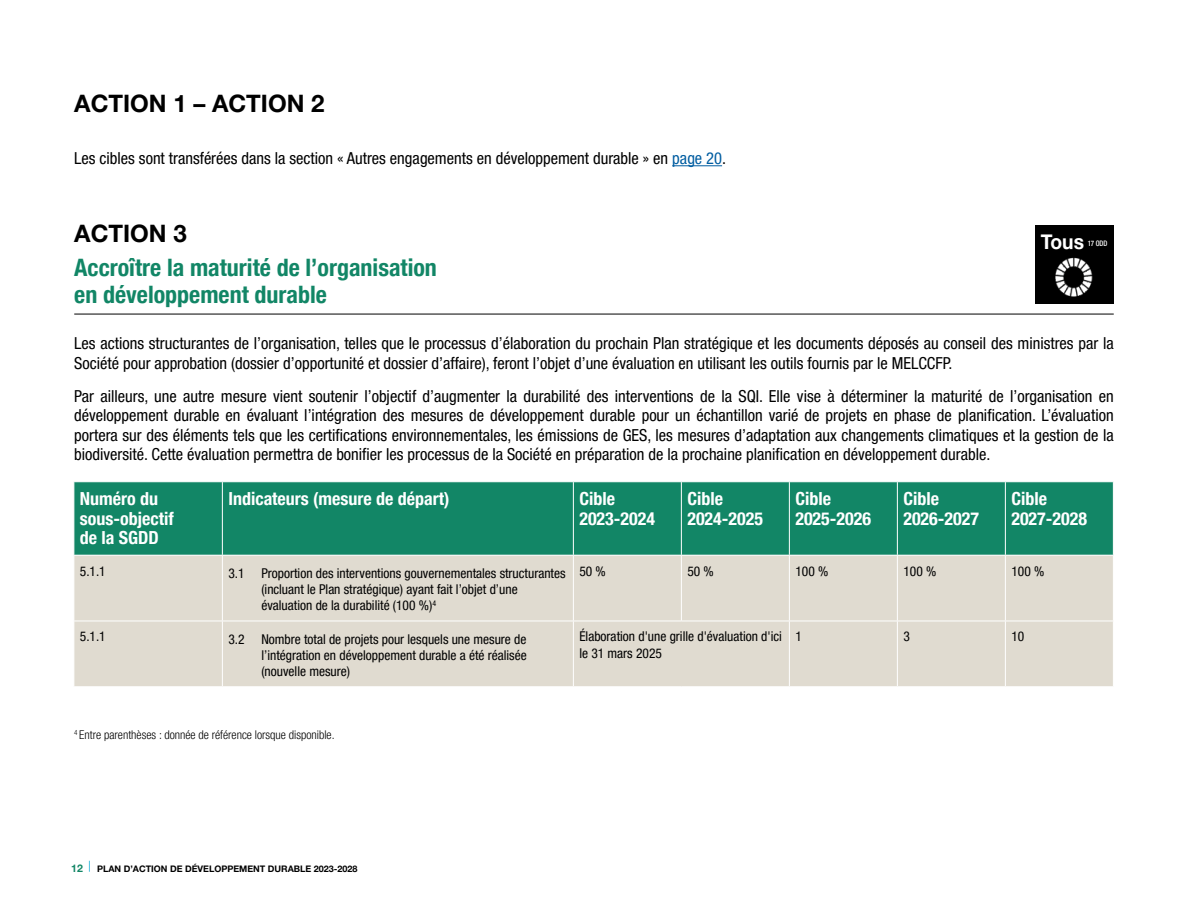
<style>
.page{position:relative;width:1188px;height:918px;background:#fff}
.page>*{position:absolute;margin:0;border:0;box-sizing:border-box;transform-origin:0 0}
.t1{font:700 condensed 24px/33.8px "Helvetica Neue LT Pro";color:#128666}
.t2{font:700 24px "Helvetica Neue LT Pro";color:#000}
.t3{font:700 20.7px "Helvetica Neue";color:#fff;scale:.93 1}
.t4{font:700 condensed 18px/19.5px "Helvetica Neue LT Pro";color:#fff}
.t5{font:condensed 16.5px/19.5px "Helvetica Neue LT Pro";color:#000}
.t6{font:condensed 13.5px/16.2px "Helvetica Neue LT Pro";color:#000}
.t7{font:300 condensed 12px "Helvetica Neue LT Pro";color:#000}
.t8{font:700 10.5px "Helvetica Neue LT Pro";color:#128666}
.t9{font:700 9px "Helvetica Neue LT Pro";color:#000}
.t10{font:500 condensed 7.5px "Helvetica Neue LT Pro";color:#fff;scale:.93 1}
.s1{color:#005da1}
.s2{font-stretch:normal;color:#000}
</style>
<div class="page">
<hr style="left:672px;top:165px;width:50px;height:1px;background:#005da1">
<hr style="left:74px;top:314px;width:1040px;height:1px;background:#000">
<div style="left:1035px;top:225px;width:79px;height:78px;background:#000"></div>
<img style="left:1055px;top:257px;width:38px;height:40px">
<div style="left:75px;top:482px;width:1038px;height:73px;background:#128666"></div>
<div style="left:75px;top:556px;width:1038px;height:130px;background:#e0dbd0"></div>
<hr style="left:222px;top:482px;width:1px;height:73px;background:#fff">
<hr style="left:573px;top:482px;width:1px;height:73px;background:#fff">
<hr style="left:681px;top:482px;width:1px;height:73px;background:#fff">
<hr style="left:789px;top:482px;width:1px;height:73px;background:#fff">
<hr style="left:897px;top:482px;width:1px;height:73px;background:#fff">
<hr style="left:1005px;top:482px;width:1px;height:73px;background:#fff">
<hr style="left:222px;top:556px;width:1px;height:65px;background:#fff">
<hr style="left:573px;top:556px;width:1px;height:65px;background:#fff">
<hr style="left:681px;top:556px;width:1px;height:65px;background:#fff">
<hr style="left:789px;top:556px;width:1px;height:65px;background:#fff">
<hr style="left:897px;top:556px;width:1px;height:65px;background:#fff">
<hr style="left:1005px;top:556px;width:1px;height:65px;background:#fff">
<hr style="left:74px;top:621px;width:148px;height:1px;background:#fff">
<hr style="left:222px;top:621px;width:351px;height:1px;background:#fff">
<hr style="left:222px;top:621px;width:1px;height:65px;background:#fff">
<hr style="left:573px;top:621px;width:108px;height:1px;background:#fff">
<hr style="left:573px;top:621px;width:1px;height:65px;background:#fff">
<hr style="left:681px;top:621px;width:108px;height:1px;background:#fff">
<hr style="left:789px;top:621px;width:108px;height:1px;background:#fff">
<hr style="left:789px;top:621px;width:1px;height:65px;background:#fff">
<hr style="left:897px;top:621px;width:108px;height:1px;background:#fff">
<hr style="left:897px;top:621px;width:1px;height:65px;background:#fff">
<hr style="left:1005px;top:621px;width:109px;height:1px;background:#fff">
<hr style="left:1005px;top:621px;width:1px;height:65px;background:#fff">
<h3 class="t2" style="left:74px;top:88px;width:252px">ACTION 1 – ACTION 2</h3>
<p class="t5" style="left:74px;top:148px;width:653px">Les cibles sont transférées dans la section « Autres engagements en développement durable » en <span class="s1">page 20</span>.</p>
<h3 class="t1" style="left:74px;top:217px;width:364px"><span class="s2">ACTION 3<br></span>Accroître la maturité de l’organisation</h3>
<h3 class="t1" style="left:74px;top:278px;width:254px">en développement durable</h3>
<p class="t5" style="left:74px;top:334px;width:1041px">Les actions structurantes de l’organisation, telles que le processus d’élaboration du prochain Plan stratégique et les documents déposés au conseil des ministres par la<br>Société pour approbation (dossier d’opportunité et dossier d’affaire), feront l’objet d’une évaluation en utilisant les outils fournis par le MELCCFP.</p>
<p class="t5" style="left:74px;top:386px;width:1041px;text-align:justify">Par ailleurs, une autre mesure vient soutenir l’objectif d’augmenter la durabilité des interventions de la SQI. Elle vise à déterminer la maturité de l’organisation en développement durable en évaluant l’intégration des mesures de développement durable pour un échantillon varié de projets en phase de planification. L’évaluation portera sur des éléments tels que les certifications environnementales, les émissions de GES, les mesures d’adaptation aux changements climatiques et la gestion de la biodiversité. Cette évaluation permettra de bonifier les processus de la Société en préparation de la prochaine planification en développement durable.</p>
<p class="t3" style="left:1041px;top:225px;width:48px">Tous</p>
<p class="t10" style="left:1088px;top:239px;width:23px">17 ODD</p>
<p class="t4" style="left:80px;top:489px;width:95px">Numéro du sous-objectif de la SGDD</p>
<p class="t4" style="left:228px;top:489px;width:223px">Indicateurs (mesure de départ)</p>
<p class="t4" style="left:579px;top:489px;width:77px">Cible<br>2023-2024</p>
<p class="t4" style="left:687px;top:489px;width:77px">Cible<br>2024-2025</p>
<p class="t4" style="left:795px;top:489px;width:77px">Cible<br>2025-2026</p>
<p class="t4" style="left:903px;top:489px;width:77px">Cible<br>2026-2027</p>
<p class="t4" style="left:1011px;top:489px;width:77px">Cible<br>2027-2028</p>
<p class="t6" style="left:80px;top:563px;width:27px">5.1.1</p>
<p class="t6" style="left:261px;top:565px;width:306px;text-indent:-33px">3.1 Proportion des interventions gouvernementales structurantes (incluant le Plan stratégique) ayant fait l’objet d’une évaluation de la durabilité (100 %)<sup>4</sup></p>
<p class="t6" style="left:579px;top:563px;width:28px">50 %</p>
<p class="t6" style="left:687px;top:563px;width:28px">50 %</p>
<p class="t6" style="left:795px;top:563px;width:34px">100 %</p>
<p class="t6" style="left:903px;top:563px;width:34px">100 %</p>
<p class="t6" style="left:1011px;top:563px;width:34px">100 %</p>
<p class="t6" style="left:80px;top:628px;width:27px">5.1.1</p>
<p class="t6" style="left:261px;top:631px;width:267px;text-align:justify;text-indent:-33px">3.2 Nombre total de projets pour lesquels une mesure de l’intégration en développement durable a été réalisée (nouvelle mesure)</p>
<p class="t6" style="left:579px;top:628px;width:204px">Élaboration d'une grille d'évaluation d'ici le 31 mars 2025</p>
<p class="t6" style="left:795px;top:628px;width:8px">1</p>
<p class="t6" style="left:903px;top:628px;width:8px">3</p>
<p class="t6" style="left:1011px;top:628px;width:14px">10</p>
<p class="t7" style="left:74px;top:728px;width:262px"><sup>4</sup> Entre parenthèses : donnée de référence lorsque disponible.</p>
<p class="t8" style="left:71px;top:862px;width:13px">12</p>
<p class="t9" style="left:97px;top:863px;width:262px">PLAN D’ACTION DE DÉVELOPPEMENT DURABLE 2023-2028</p>
</div>
